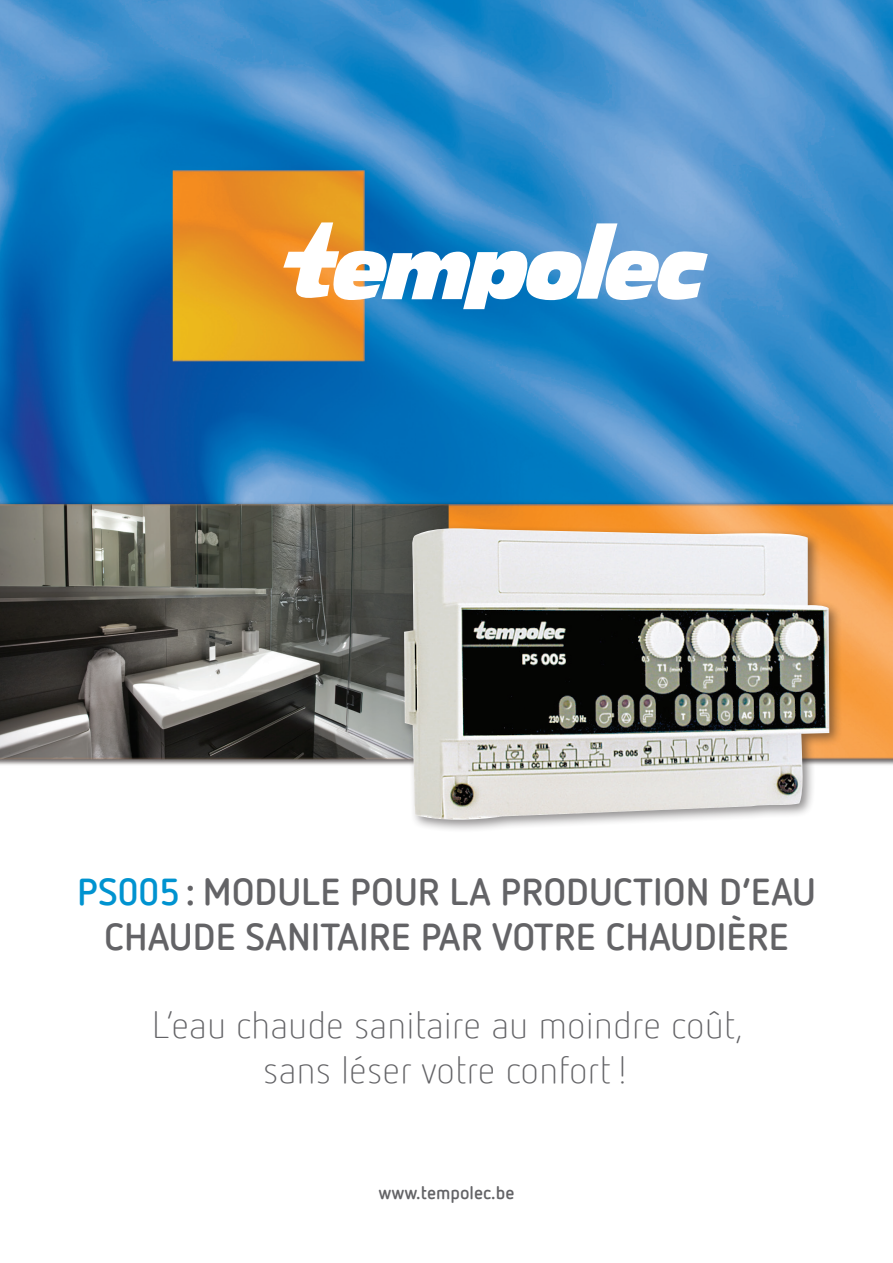
<style>
.page{position:relative;width:893px;height:1263px;background:#fff}
.page>*{position:absolute;margin:0;border:0;box-sizing:border-box;transform-origin:0 0}
.t1{font:700 37.5px/45px "Netto Offc Pro";color:#636366;text-align:center}
.t2{font:300 37.5px/45px "Netto Offc Pro";color:#636366;text-align:center}
.t3{font:700 18px "Netto Offc Pro";color:#636366}
.s1{color:#0093d0}
</style>
<div class="page">
<img style="left:0;top:0;width:893px;height:765px">
<svg style="left:283px;top:222px;width:425px;height:87px"></svg>
<div style="left:399px;top:524px;width:444px;height:309px;background:#231f20;opacity:.5"></div>
<img style="left:404px;top:528px;width:425px;height:292px">
<p class="t1" style="left:77px;top:868px;width:740px"><span class="s1">PS005</span>: MODULE POUR LA PRODUCTION D’EAU<br>CHAUDE SANITAIRE PAR VOTRE CHAUDIÈRE</p>
<p class="t2" style="left:152px;top:1001px;width:592px">L’eau chaude sanitaire au moindre coût, sans léser votre confort!</p>
<p class="t3" style="left:378px;top:1181px;width:138px">www.tempolec.be</p>
</div>
